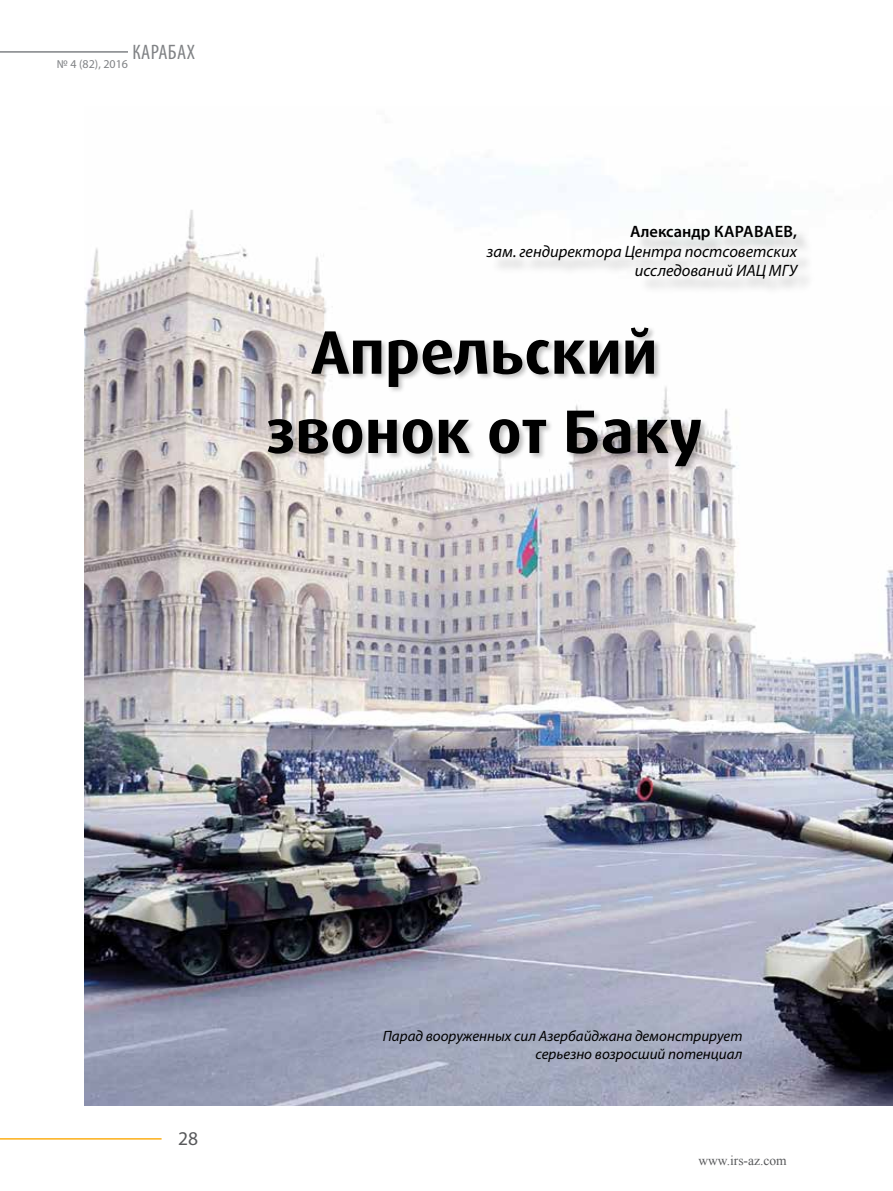
<style>
.page{position:relative;width:893px;height:1191px;background:#fff}
.page>*{position:absolute;margin:0;border:0;box-sizing:border-box;transform-origin:0 0}
.t1{font:700 61.5px/79.2px "Dax Pro";color:#000;text-align:center}
.t2{font:19.5px "Myriad Pro";color:#58595b}
.t3{font:italic 16.5px/19.8px "Myriad Pro";color:#000;text-align:right}
.t4{font:600 16.5px "Myriad Pro";letter-spacing:.005em;color:#000}
.t5{font:italic 15px/18px "Myriad Pro";color:#000;text-align:right}
.t6{font:13.5px "Times New Roman";color:#58595b}
.t7{font:12px "Myriad Pro";color:#808285}
</style>
<div class="page">
<hr style="left:0;top:51px;width:128px;height:2px;background:#808285">
<hr style="left:0;top:1138px;width:162px;height:1px;background:#fcaf17">
<img style="left:85px;top:162px;width:808px;height:944px">
<div style="left:490px;top:228px;width:326px;height:68px;background:#000;opacity:.25"></div>
<div style="left:266px;top:326px;width:442px;height:147px;background:#000;opacity:.25"></div>
<p class="t7" style="left:57px;top:56px;width:139px">№ 4 (82), 2016 <sup>КАРАБАХ</sup></p>
<p class="t4" style="left:630px;top:221px;width:169px">Александр КАРАВАЕВ,</p>
<p class="t3" style="left:487px;top:241px;width:312px">зам. гендиректора Центра постсоветских исследований ИАЦ МГУ</p>
<h1 class="t1" style="left:266px;top:313px;width:438px">Апрельский звонок от Баку</h1>
<h2 class="t2" style="left:178px;top:1126px;width:22px">28</h2>
<p class="t5" style="left:383px;top:1026px;width:361px">Парад вооруженных сил Азербайджана демонстрирует серьезно возросший потенциал</p>
<p class="t6" style="left:698px;top:1151px;width:90px">www.irs-az.com</p>
</div>
